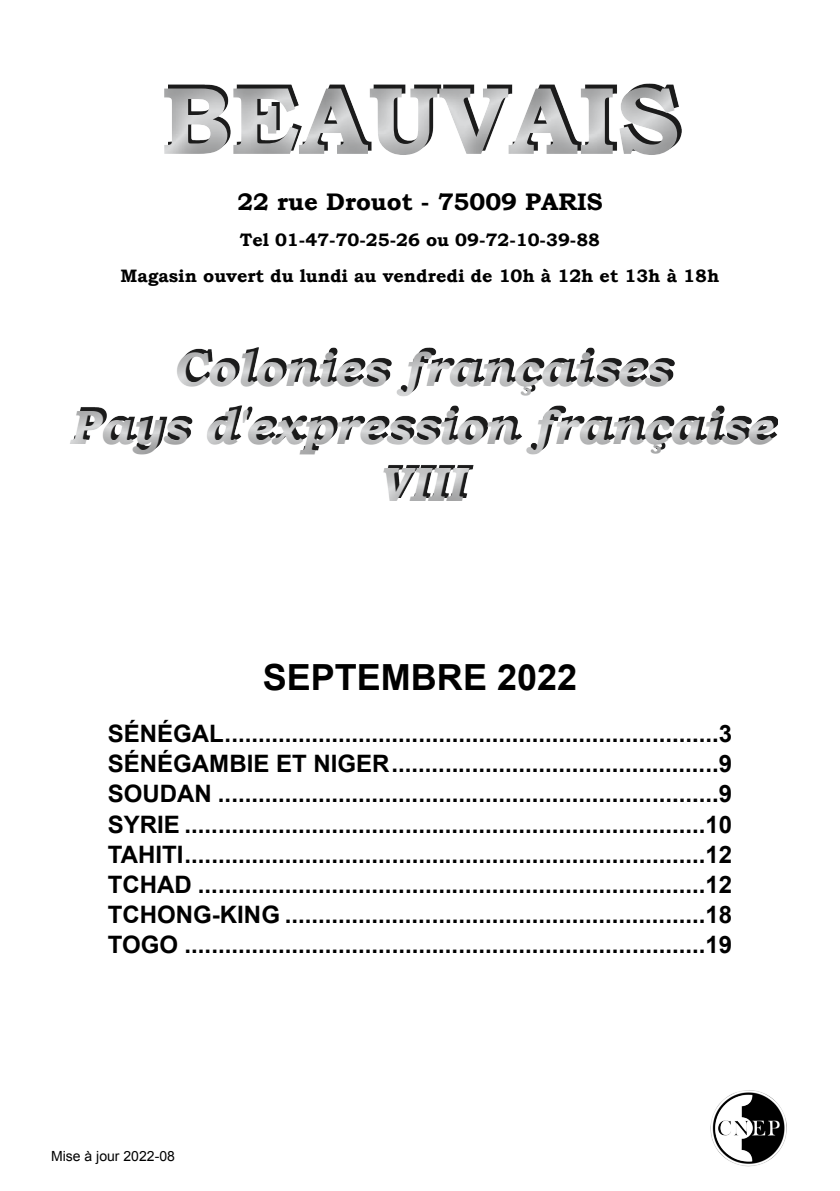
<style>
.page{position:relative;width:840px;height:1191px;background:#fff}
.page>*{position:absolute;margin:0;border:0;box-sizing:border-box;transform-origin:0 0}
.t1{font:700 96px "Bookman Old Style";color:#d9dadb}
.t2{font:italic 700 48px/57.6px "Bookman Old Style";color:#d9dadb;text-align:center}
.t3{font:700 36px "Arial";color:#000}
.t4{font:700 24px/30px "Arial";color:#000;text-align:justify}
.t5{font:700 24px "Bookman Old Style";color:#000}
.t6{font:700 18px/36px "Bookman Old Style";color:#000;text-align:center}
.t7{font:14px "Arial";color:#000}
</style>
<div class="page">
<img style="left:710px;top:1090px;width:77px;height:77px">
<div style="left:131px;top:47px;width:583px;height:144px;background:#000;opacity:.5"></div>
<div style="left:49px;top:330px;width:760px;height:189px;background:#000;opacity:.5"></div>
<h1 class="t1" style="left:160px;top:52px;width:520px">BEAUVAIS</h1>
<p class="t5" style="left:237px;top:184px;width:366px">22 rue Drouot - 75009 PARIS</p>
<p class="t6" style="left:121px;top:222px;width:599px">Tel 01-47-70-25-26 ou 09-72-10-39-88<br>Magasin ouvert du lundi au vendredi de 10h à 12h et 13h à 18h</p>
<h2 class="t2" style="left:68px;top:340px;width:704px">Colonies françaises<br>Pays d'expression française<br>VIII</h2>
<h3 class="t3" style="left:262px;top:653px;width:316px">SEPTEMBRE 2022</h3>
<p class="t4" style="left:108px;top:719px;width:625px">SÉNÉGAL..........................................................................3<br>SÉNÉGAMBIE ET NIGER.................................................9<br>SOUDAN ...........................................................................9<br>SYRIE ..............................................................................10<br>TAHITI..............................................................................12<br>TCHAD ............................................................................12<br>TCHONG-KING ...............................................................18<br>TOGO ..............................................................................19</p>
<p class="t7" style="left:51px;top:1147px;width:125px">Mise à jour 2022-08</p>
</div>
